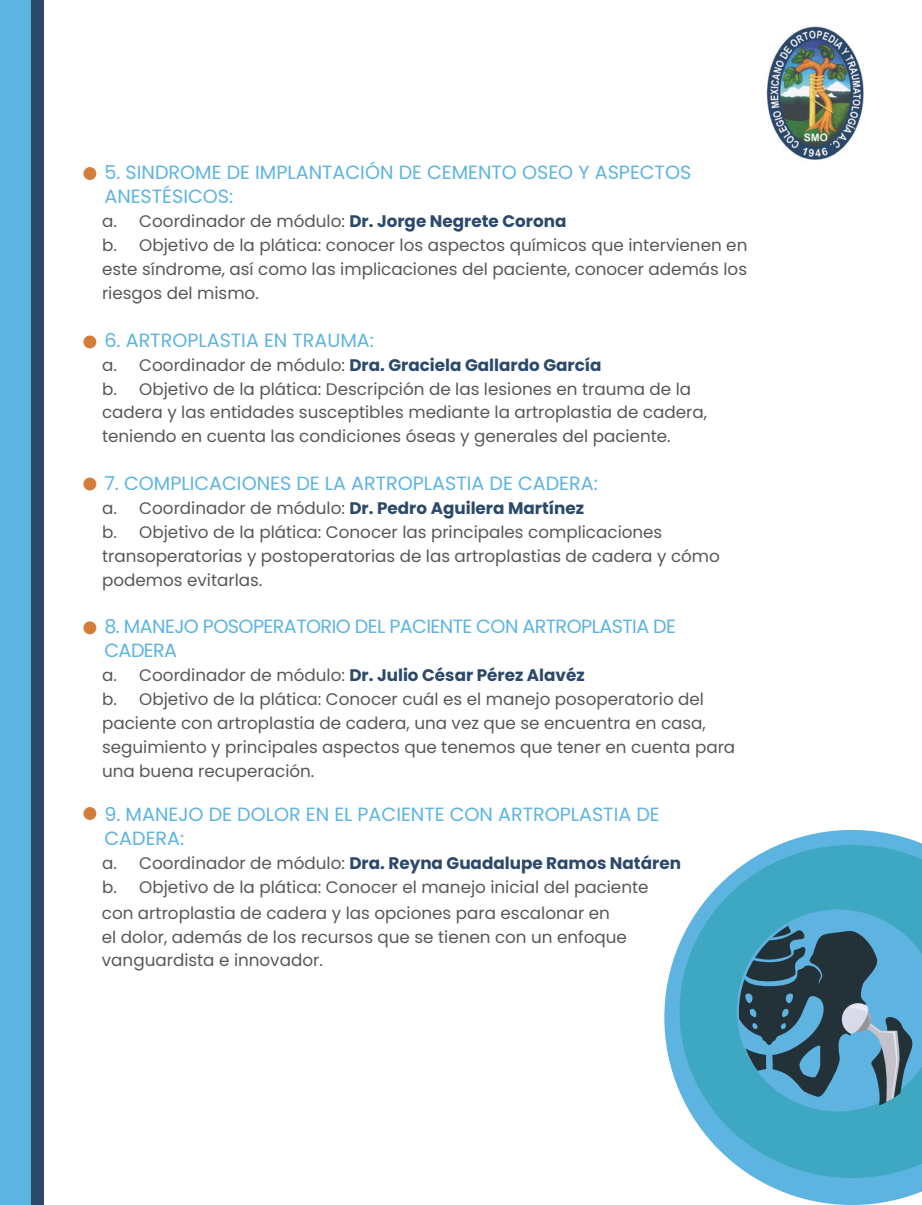
<style>
.page{position:relative;width:922px;height:1205px;background:#fff}
.page>*{position:absolute;margin:0;border:0;box-sizing:border-box;transform-origin:0 0}
.t1{font:19.25px/24px "Poppins";color:#5db4e1}
.t2{font:19.25px/24px "Poppins";letter-spacing:-.03em;color:#5db4e1}
.t3{font:16.75px/24px "Poppins";color:#57585a}
.s1{font-weight:700;color:#2c496b}
</style>
<div class="page">
<img style="left:766px;top:26px;width:98px;height:134px">
<svg style="left:664px;top:830px;width:257px;height:375px"></svg>
<svg style="left:679px;top:844px;width:242px;height:334px;background:#5fb6d0"></svg>
<svg style="left:736px;top:909px;width:185px;height:204px;background:#48849e"></svg>
<div style="left:0;top:0;width:36px;height:1205px;background:#5db4e1"></div>
<div style="left:32px;top:0;width:12px;height:1205px;background:#2c496b"></div>
<div style="left:83px;top:167px;width:13px;height:13px;background:#d27d3a;border-radius:50%"></div>
<div style="left:83px;top:335px;width:13px;height:13px;background:#d27d3a;border-radius:50%"></div>
<div style="left:83px;top:477px;width:13px;height:13px;background:#d27d3a;border-radius:50%"></div>
<div style="left:83px;top:621px;width:13px;height:13px;background:#d27d3a;border-radius:50%"></div>
<div style="left:83px;top:807px;width:13px;height:13px;background:#d27d3a;border-radius:50%"></div>
<p class="t1" style="left:104px;top:160px;width:588px">5. SINDROME DE IMPLANTACIÓN DE CEMENTO OSEO Y ASPECTOS<br>ANESTÉSICOS:</p>
<p class="t3" style="left:102px;top:209px;width:646px">a. Coordinador de módulo: <span class="s1">Dr. Jorge Negrete Corona<br></span>b. Objetivo de la plática: conocer los aspectos químicos que intervienen en este síndrome, así como las implicaciones del paciente, conocer además los riesgos del mismo.</p>
<p class="t1" style="left:104px;top:328px;width:271px">6. ARTROPLASTIA EN TRAUMA:</p>
<p class="t3" style="left:102px;top:353px;width:606px">a. Coordinador de módulo: <span class="s1">Dra. Graciela Gallardo García<br></span>b. Objetivo de la plática: Descripción de las lesiones en trauma de la cadera y las entidades susceptibles mediante la artroplastia de cadera, teniendo en cuenta las condiciones óseas y generales del paciente.</p>
<p class="t1" style="left:104px;top:472px;width:494px">7. COMPLICACIONES DE LA ARTROPLASTIA DE CADERA:</p>
<p class="t3" style="left:102px;top:496px;width:619px">a. Coordinador de módulo: <span class="s1">Dr. Pedro Aguilera Martínez<br></span>b. Objetivo de la plática: Conocer las principales complicaciones transoperatorias y postoperatorias de las artroplastias de cadera y cómo podemos evitarlas.</p>
<p class="t2" style="left:104px;top:614px;width:573px">8. MANEJO POSOPERATORIO DEL PACIENTE CON ARTROPLASTIA DE<br>CADERA</p>
<p class="t3" style="left:102px;top:663px;width:634px">a. Coordinador de módulo: <span class="s1">Dr. Julio César Pérez Alavéz<br></span>b. Objetivo de la plática: Conocer cuál es el manejo posoperatorio del paciente con artroplastia de cadera, una vez que se encuentra en casa, seguimiento y principales aspectos que tenemos que tener en cuenta para una buena recuperación.</p>
<p class="t1" style="left:104px;top:802px;width:556px">9. MANEJO DE DOLOR EN EL PACIENTE CON ARTROPLASTIA DE<br>CADERA:</p>
<p class="t3" style="left:102px;top:851px;width:580px">a. Coordinador de módulo: <span class="s1">Dra. Reyna Guadalupe Ramos Natáren </span>b. Objetivo de la plática: Conocer el manejo inicial del paciente</p>
<p class="t3" style="left:102px;top:901px;width:526px">con artroplastia de cadera y las opciones para escalonar en el dolor, además de los recursos que se tienen con un enfoque vanguardista e innovador.</p>
</div>
